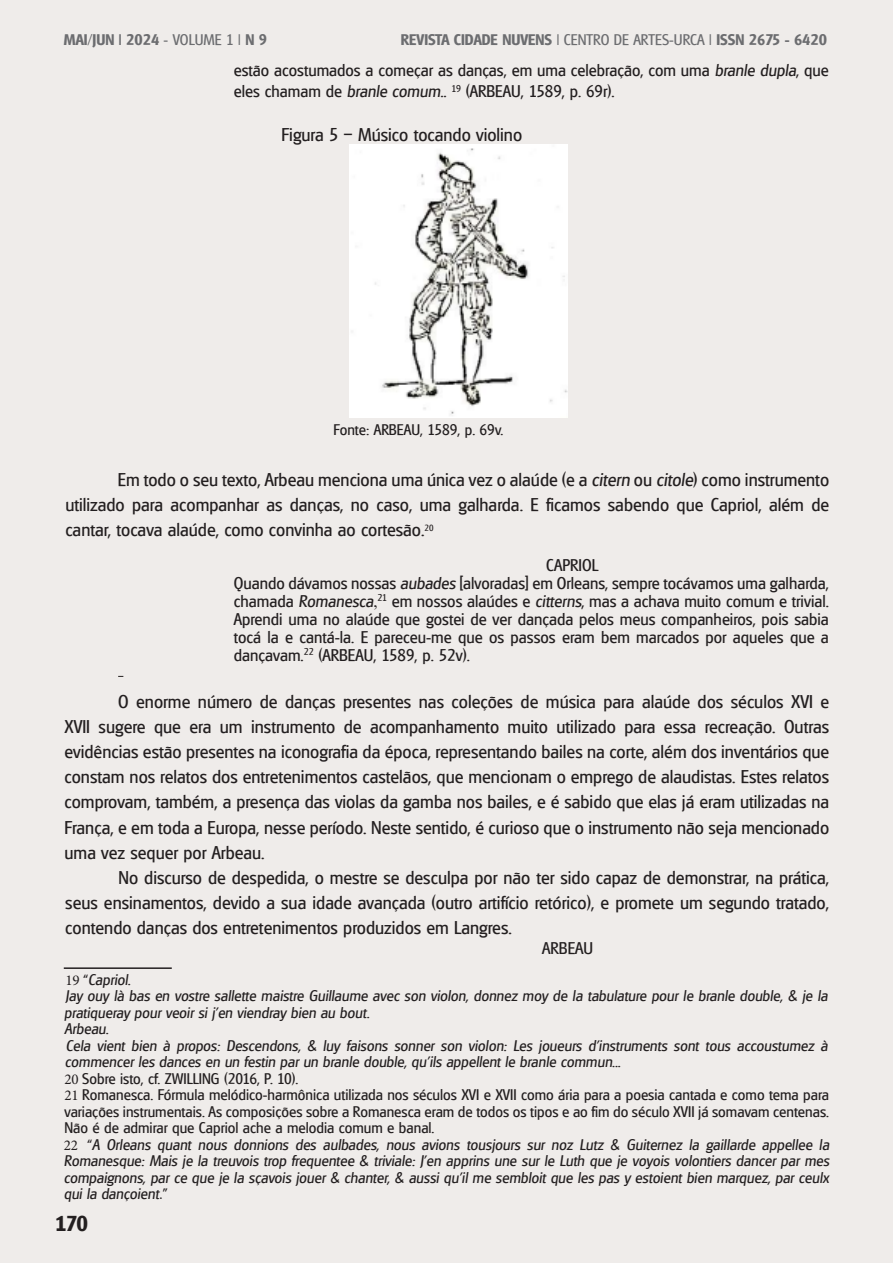
<style>
.page{position:relative;width:893px;height:1263px;background:#efecea}
.page>*{position:absolute;margin:0;border:0;box-sizing:border-box;transform-origin:0 0}
.t1{font:700 21px "Glasgow";color:#231f20}
.t2{font:18px/25.2px "Glasgow";color:#231f20;text-align:justify}
.t3{font:16.5px/18px "Glasgow";color:#231f20}
.t4{font:italic 15px/16.5px "Glasgow";color:#231f20}
.t5{font:700 15px "Glasgow";color:#6c6d70}
.t6{font:15px "Glasgow";color:#231f20}
.s1{font-weight:400}
.s2{font-style:italic}
.s3{font-family:"Times New Roman"}
.s4{font-family:"Minion Pro";font-style:normal}
.s5{font-style:normal}
.s6{font-family:"Times New Roman";font-style:normal}
</style>
<div class="page">
<img style="left:349px;top:144px;width:219px;height:273px">
<hr style="left:64px;top:967px;width:108px;height:2px;background:#231f20">
<p class="t5" style="left:64px;top:30px;width:205px">MAI/JUN | 2024 <span class="s1">- VOLUME 1 |</span> N 9</p>
<p class="t5" style="left:401px;top:30px;width:428px">REVISTA CIDADE NUVENS <span class="s1">| CENTRO DE ARTES-URCA |</span> ISSN 2675 - 6420</p>
<p class="t3" style="left:234px;top:59px;width:596px;line-height:21.6px">estão acostumados a começar as danças, em uma celebração, com uma <span class="s2">branle dupla</span>, que eles chamam de <span class="s2">branle comum..</span> <sup>19</sup> (ARBEAU, 1589, p. 69r).</p>
<p class="t2" style="left:282px;top:121px;width:242px">Figura 5 – Músico tocando violino</p>
<p class="t6" style="left:334px;top:421px;width:171px">Fonte: ARBEAU, 1589, p. 69v.</p>
<p class="t2" style="left:65px;top:466px;width:765px;text-indent:52px">Em todo o seu texto, Arbeau menciona uma única vez o alaúde (e a <span class="s2">citern</span> ou <span class="s2">citole</span>) como instrumento utilizado para acompanhar as danças, no caso, uma galharda. E ficamos sabendo que Capriol, além de cantar, tocava alaúde, como convinha ao cortesão.<sup>20</sup></p>
<p class="t3" style="left:234px;top:556px;width:597px;text-indent:312px">CAPRIOL<br>Quando dávamos nossas <span class="s2">aubades</span> [alvoradas] em Orleans, sempre tocávamos uma galharda, chamada <span class="s2">Romanesca</span><span class="s3">,</span><sup>21</sup> em nossos alaúdes e <span class="s2">citterns</span>, mas a achava muito comum e trivial.<br>Aprendi uma no alaúde que gostei de ver dançada pelos meus companheiros, pois sabia tocá la e cantá-la. E pareceu-me que os passos eram bem marcados por aqueles que a dançavam.<sup>22</sup> (ARBEAU, 1589, p. 52v).</p>
<p class="t2" style="left:65px;top:688px;width:766px;text-indent:54px">O enorme número de danças presentes nas coleções de música para alaúde dos séculos XVI e XVII sugere que era um instrumento de acompanhamento muito utilizado para essa recreação. Outras evidências estão presentes na iconografia da época, representando bailes na corte, além dos inventários que constam nos relatos dos entretenimentos castelãos, que mencionam o emprego de alaudistas. Estes relatos comprovam, também, a presença das violas da gamba nos bailes, e é sabido que elas já eram utilizadas na França, e em toda a Europa, nesse período. Neste sentido, é curioso que o instrumento não seja mencionado uma vez sequer por Arbeau.</p>
<p class="t2" style="left:65px;top:865px;width:765px;text-indent:53px">No discurso de despedida, o mestre se desculpa por não ter sido capaz de demonstrar, na prática, seus ensinamentos, devido a sua idade avançada (outro artifício retórico), e promete um segundo tratado, contendo danças dos entretenimentos produzidos em Langres.</p>
<p class="t3" style="left:542px;top:939px;width:53px">ARBEAU</p>
<p class="t4" style="left:64px;top:971px;width:767px"><span class="s4">19</span> <span class="s5">“</span>Capriol.<br>Jay ouy là bas en vostre sallette maistre Guillaume avec son violon, donnez moy de la tabulature pour le branle double, &amp; je la pratiqueray pour veoir si j'en viendray bien au bout.<br>Arbeau.<br>Cela vient bien à propos: Descendons, &amp; luy faisons sonner son violon: Les joueurs d'instruments sont tous accoustumez à commencer les dances en un festin par un branle double, qu'ils appellent le branle commun...<br><span class="s4">20</span> <span class="s5">Sobre isto, cf. ZWILLING (2016, P. 10).<br></span><span class="s4">21</span> <span class="s5">Romanesca. Fórmula melódico-harmônica utilizada nos séculos XVI e XVII como ária para a poesia cantada e como tema para variações instrumentais. As composições sobre a Romanesca eram de todos os tipos e ao fim do século XVII já somavam centenas.<br>Não é de admirar que Capriol ache a melodia comum e banal.<br></span><span class="s4">22</span> <span class="s5">“</span>A Orleans quant nous donnions des aulbades, nous avions tousjours sur noz Lutz &amp; Guiternez la gaillarde appellee la Romanesque: Mais je la treuvois trop frequentee &amp; triviale: J'en apprins une sur le Luth que je voyois volontiers dancer par mes compaignons, par ce que je la sçavois jouer &amp; chanter, &amp; aussi qu'il me sembloit que les pas y estoient bien marquez, par ceulx qui la dançoient<span class="s6">.</span><span class="s5">”</span></p>
<p class="t1" style="left:55px;top:1210px;width:34px">170</p>
</div>
